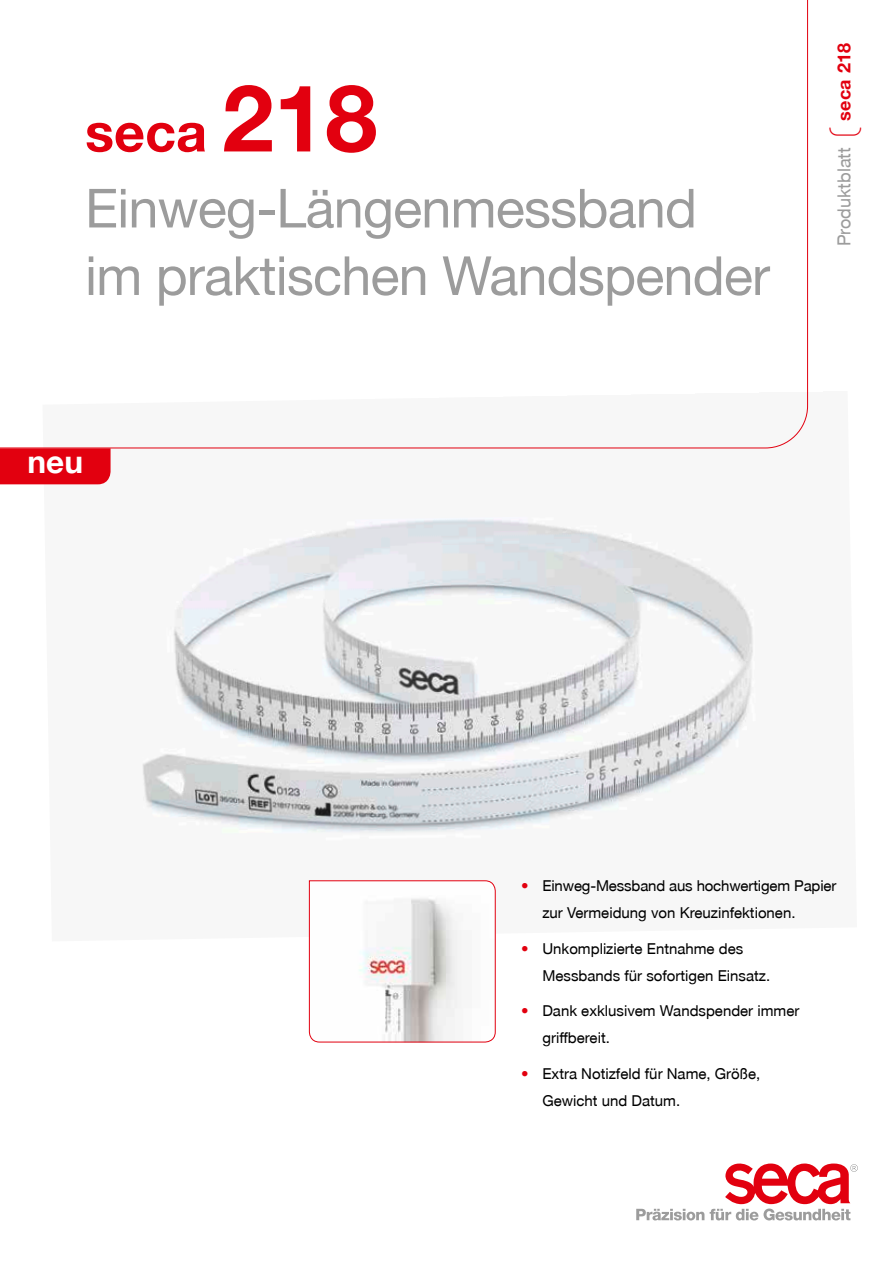
<style>
.page{position:relative;width:893px;height:1263px;background:#fff}
.page>*{position:absolute;margin:0;border:0;box-sizing:border-box;transform-origin:0 0}
.t1{font:54px/76.1px "secaglobal";letter-spacing:-.015em;color:#9c9c9c}
.t2{font:700 31.5px "secaglobal";color:#fff}
.t3{font:18px "secaglobal";color:#9c9c9c}
.t4{font:700 18px "secaglobal";letter-spacing:.025em;color:#e2000f}
.t5{font:15px/27px "secaglobal";color:#000}
.s1{font-weight:700;color:#e2000f}
.s2{font-weight:700;font-size:93px;color:#e2000f}
.s3{color:#e2000f}
</style>
<div class="page">
<img style="left:43px;top:391px;width:766px;height:550px">
<svg style="left:0;top:0;width:808px;height:449px"></svg>
<div style="left:0;top:448px;width:111px;height:36px;background:#e2000f"></div>
<svg style="left:636px;top:1209px;width:68px;height:11px"></svg>
<svg style="left:710px;top:1163px;width:148px;height:57px"></svg>
<svg style="left:309px;top:880px;width:187px;height:163px"></svg>
<h1 class="t1" style="left:85px;top:95px;width:613px"><span class="s1">seca</span> <span class="s2">218<br></span>Einweg-Längenmessband</h1>
<h1 class="t1" style="left:85px;top:238px;width:686px">im praktischen Wandspender</h1>
<h2 class="t2" style="left:27px;top:444px;width:57px">neu</h2>
<p class="t4" style="left:834px;top:121px;width:80px;rotate:-90deg">seca 218</p>
<p class="t3" style="left:834px;top:246px;width:101px;rotate:-90deg">Produktblatt</p>
<p class="t5" style="left:542px;top:872px;width:296px;text-indent:-21px"><span class="s3">•</span> Einweg-Messband aus hochwertigem Papier zur Vermeidung von Kreuzinfektionen.</p>
<p class="t5" style="left:542px;top:935px;width:229px;text-indent:-21px"><span class="s3">•</span> Unkomplizierte Entnahme des<br>Messbands für sofortigen Einsatz.</p>
<p class="t5" style="left:542px;top:997px;width:259px;text-indent:-21px"><span class="s3">•</span> Dank exklusivem Wandspender immer griffbereit.</p>
<p class="t5" style="left:542px;top:1060px;width:220px;text-indent:-21px"><span class="s3">•</span> Extra Notizfeld für Name, Größe,<br>Gewicht und Datum.</p>
</div>
